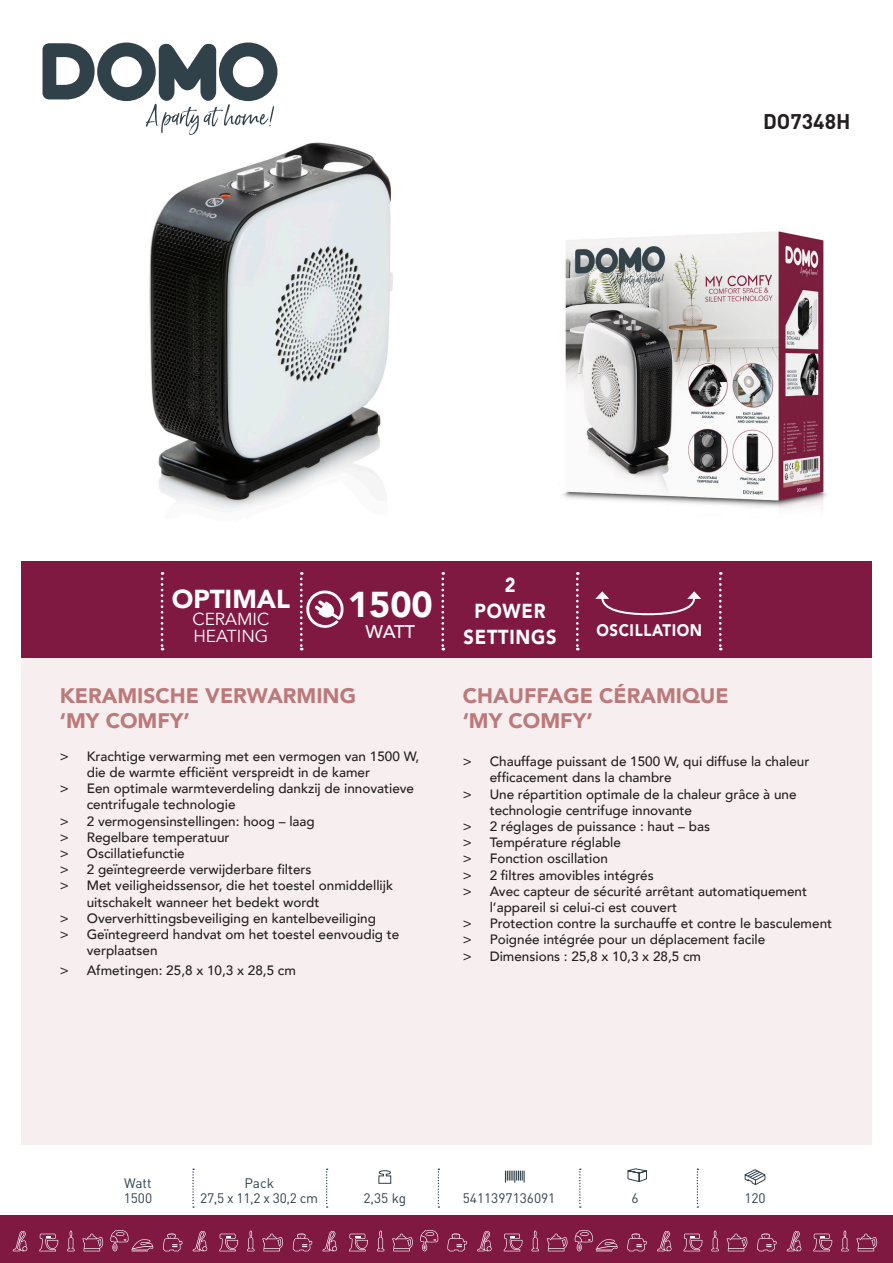
<style>
.page{position:relative;width:893px;height:1263px;background:#fff}
.page>*{position:absolute;margin:0;border:0;box-sizing:border-box;transform-origin:0 0}
.t1{font:900 35.85px "Avenir";color:#fff}
.t2{font:900 25.95px "Avenir";color:#fff}
.Titel{font:900 21px "Avenir";color:#bd797a}
.Modelnummer{font:700 21px "DIN";color:#231f20}
.Product_leeg{font:900 20.25px/26.1px "Avenir";letter-spacing:.04em;color:#fff;text-align:center;scale:.9 1}
.t3{font:500 18.3px "Avenir";color:#fff}
.t4{font:17.4px "Avenir";color:#fff}
.Product_leeg-2{font:900 16.8px "Avenir";letter-spacing:.04em;color:#fff;scale:.9 1}
.t5{font:13.65px "DIN";color:#31414a}
.t6{font:500 13.5px/16.2px "Avenir";color:#231f20}
</style>
<div class="page">
<div style="left:21px;top:658px;width:851px;height:486px;background:#f6eeef"></div>
<svg style="left:43px;top:43px;width:234px;height:92px"></svg>
<div style="left:0;top:1215px;width:893px;height:48px;background:#801941"></div>
<svg style="left:505px;top:1170px;width:20px;height:12px"></svg>
<svg style="left:378px;top:1170px;width:14px;height:14px"></svg>
<svg style="left:627px;top:1168px;width:20px;height:14px"></svg>
<svg style="left:744px;top:1169px;width:22px;height:16px"></svg>
<svg style="left:192px;top:1168px;width:2px;height:40px"></svg>
<svg style="left:326px;top:1168px;width:2px;height:40px"></svg>
<svg style="left:438px;top:1168px;width:1px;height:40px"></svg>
<svg style="left:579px;top:1168px;width:2px;height:40px"></svg>
<svg style="left:697px;top:1168px;width:1px;height:40px"></svg>
<svg style="left:13px;top:1231px;width:14px;height:20px"></svg>
<svg style="left:67px;top:1230px;width:8px;height:21px"></svg>
<svg style="left:82px;top:1233px;width:21px;height:18px"></svg>
<svg style="left:39px;top:1234px;width:19px;height:17px"></svg>
<svg style="left:110px;top:1230px;width:43px;height:21px"></svg>
<svg style="left:193px;top:1231px;width:14px;height:20px"></svg>
<svg style="left:163px;top:1233px;width:19px;height:18px"></svg>
<svg style="left:247px;top:1230px;width:8px;height:21px"></svg>
<svg style="left:262px;top:1233px;width:21px;height:18px"></svg>
<svg style="left:219px;top:1234px;width:19px;height:17px"></svg>
<svg style="left:323px;top:1231px;width:14px;height:20px"></svg>
<svg style="left:293px;top:1233px;width:19px;height:18px"></svg>
<svg style="left:377px;top:1230px;width:7px;height:21px"></svg>
<svg style="left:420px;top:1230px;width:19px;height:21px"></svg>
<svg style="left:392px;top:1233px;width:21px;height:18px"></svg>
<svg style="left:349px;top:1234px;width:19px;height:17px"></svg>
<svg style="left:477px;top:1231px;width:15px;height:20px"></svg>
<svg style="left:447px;top:1233px;width:20px;height:18px"></svg>
<svg style="left:531px;top:1230px;width:8px;height:21px"></svg>
<svg style="left:547px;top:1233px;width:20px;height:18px"></svg>
<svg style="left:504px;top:1234px;width:18px;height:17px"></svg>
<svg style="left:574px;top:1230px;width:44px;height:21px"></svg>
<svg style="left:657px;top:1231px;width:14px;height:20px"></svg>
<svg style="left:627px;top:1233px;width:20px;height:18px"></svg>
<svg style="left:711px;top:1230px;width:8px;height:21px"></svg>
<svg style="left:727px;top:1233px;width:20px;height:18px"></svg>
<svg style="left:684px;top:1234px;width:18px;height:17px"></svg>
<svg style="left:787px;top:1231px;width:14px;height:20px"></svg>
<svg style="left:757px;top:1233px;width:19px;height:18px"></svg>
<svg style="left:841px;top:1230px;width:8px;height:21px"></svg>
<svg style="left:856px;top:1233px;width:21px;height:18px"></svg>
<svg style="left:813px;top:1234px;width:19px;height:17px"></svg>
<div style="left:21px;top:561px;width:851px;height:97px;background:#801941"></div>
<svg style="left:441px;top:572px;width:3px;height:78px"></svg>
<svg style="left:576px;top:572px;width:3px;height:78px"></svg>
<svg style="left:719px;top:572px;width:3px;height:78px"></svg>
<svg style="left:161px;top:572px;width:2px;height:78px"></svg>
<img style="left:149px;top:142px;width:244px;height:367px">
<img style="left:563px;top:231px;width:264px;height:278px">
<svg style="left:300px;top:572px;width:44px;height:78px"></svg>
<svg style="left:595px;top:591px;width:106px;height:25px"></svg>
<p class="Modelnummer" style="left:763px;top:108px;width:89px">DO7348H</p>
<p class="t2" style="left:172px;top:576px;width:120px">OPTIMAL</p>
<p class="t4" style="left:192px;top:608px;width:78px">CERAMIC</p>
<p class="t4" style="left:193px;top:626px;width:77px">HEATING</p>
<p class="t3" style="left:366px;top:616px;width:51px">WATT</p>
<p class="t1" style="left:348px;top:574px;width:86px">1500</p>
<p class="Titel" style="left:60px;top:678px;width:298px">KERAMISCHE VERWARMING</p>
<p class="Titel" style="left:60px;top:703px;width:131px">‘MY COMFY’</p>
<p class="t6" style="left:87px;top:747px;width:334px;text-indent:-27px">&gt; Krachtige verwarming met een vermogen van 1500 W, die de warmte efficiënt verspreidt in de kamer</p>
<p class="t6" style="left:87px;top:780px;width:329px;text-indent:-27px">&gt; Een optimale warmteverdeling dankzij de innovatieve centrifugale technologie</p>
<p class="t6" style="left:60px;top:812px;width:257px">&gt; 2 vermogensinstellingen: hoog – laag</p>
<p class="t6" style="left:60px;top:828px;width:171px">&gt; Regelbare temperatuur</p>
<p class="t6" style="left:60px;top:844px;width:126px">&gt; Oscillatiefunctie</p>
<p class="t6" style="left:60px;top:861px;width:253px">&gt; 2 geïntegreerde verwijderbare filters</p>
<p class="t6" style="left:87px;top:877px;width:308px;text-indent:-27px">&gt; Met veiligheidssensor, die het toestel onmiddellijk uitschakelt wanneer het bedekt wordt</p>
<p class="t6" style="left:60px;top:909px;width:318px">&gt; Oververhittingsbeveiliging en kantelbeveiliging</p>
<p class="t6" style="left:87px;top:925px;width:314px;text-indent:-27px">&gt; Geïntegreerd handvat om het toestel eenvoudig te verplaatsen</p>
<p class="t6" style="left:60px;top:961px;width:238px">&gt; Afmetingen: 25,8 x 10,3 x 28,5 cm</p>
<p class="Product_leeg" style="left:505px;top:571px;width:13px">2</p>
<p class="Product_leeg" style="left:464px;top:598px;width:105px">POWER<br>SETTINGS</p>
<p class="Product_leeg-2" style="left:596px;top:616px;width:119px">OSCILLATION</p>
<p class="Titel" style="left:463px;top:678px;width:268px">CHAUFFAGE CÉRAMIQUE</p>
<p class="Titel" style="left:463px;top:703px;width:131px">‘MY COMFY’</p>
<p class="t6" style="left:490px;top:753px;width:321px;text-indent:-27px">&gt; Chauffage puissant de 1500 W, qui diffuse la chaleur efficacement dans la chambre</p>
<p class="t6" style="left:490px;top:785px;width:308px;text-indent:-27px">&gt; Une répartition optimale de la chaleur grâce à une technologie centrifuge innovante</p>
<p class="t6" style="left:463px;top:817px;width:249px">&gt; 2 réglages de puissance : haut – bas</p>
<p class="t6" style="left:463px;top:834px;width:160px">&gt; Température réglable</p>
<p class="t6" style="left:463px;top:850px;width:147px">&gt; Fonction oscillation</p>
<p class="t6" style="left:463px;top:866px;width:193px">&gt; 2 filtres amovibles intégrés</p>
<p class="t6" style="left:490px;top:882px;width:319px;text-indent:-27px">&gt; Avec capteur de sécurité arrêtant automatiquement l’appareil si celui-ci est couvert</p>
<p class="t6" style="left:463px;top:915px;width:371px">&gt; Protection contre la surchauffe et contre le basculement</p>
<p class="t6" style="left:463px;top:931px;width:304px">&gt; Poignée intégrée pour un déplacement facile</p>
<p class="t6" style="left:463px;top:947px;width:240px">&gt; Dimensions : 25,8 x 10,3 x 28,5 cm</p>
<p class="t5" style="left:124px;top:1174px;width:29px">Watt</p>
<p class="t5" style="left:124px;top:1189px;width:30px">1500</p>
<p class="t5" style="left:363px;top:1189px;width:44px">2,35 kg</p>
<p class="t5" style="left:463px;top:1189px;width:94px">5411397136091</p>
<p class="t5" style="left:631px;top:1189px;width:9px">6</p>
<p class="t5" style="left:744px;top:1190px;width:23px">120</p>
<p class="t5" style="left:244px;top:1174px;width:31px">Pack</p>
<p class="t5" style="left:200px;top:1189px;width:120px">27,5 x 11,2 x 30,2 cm</p>
</div>
